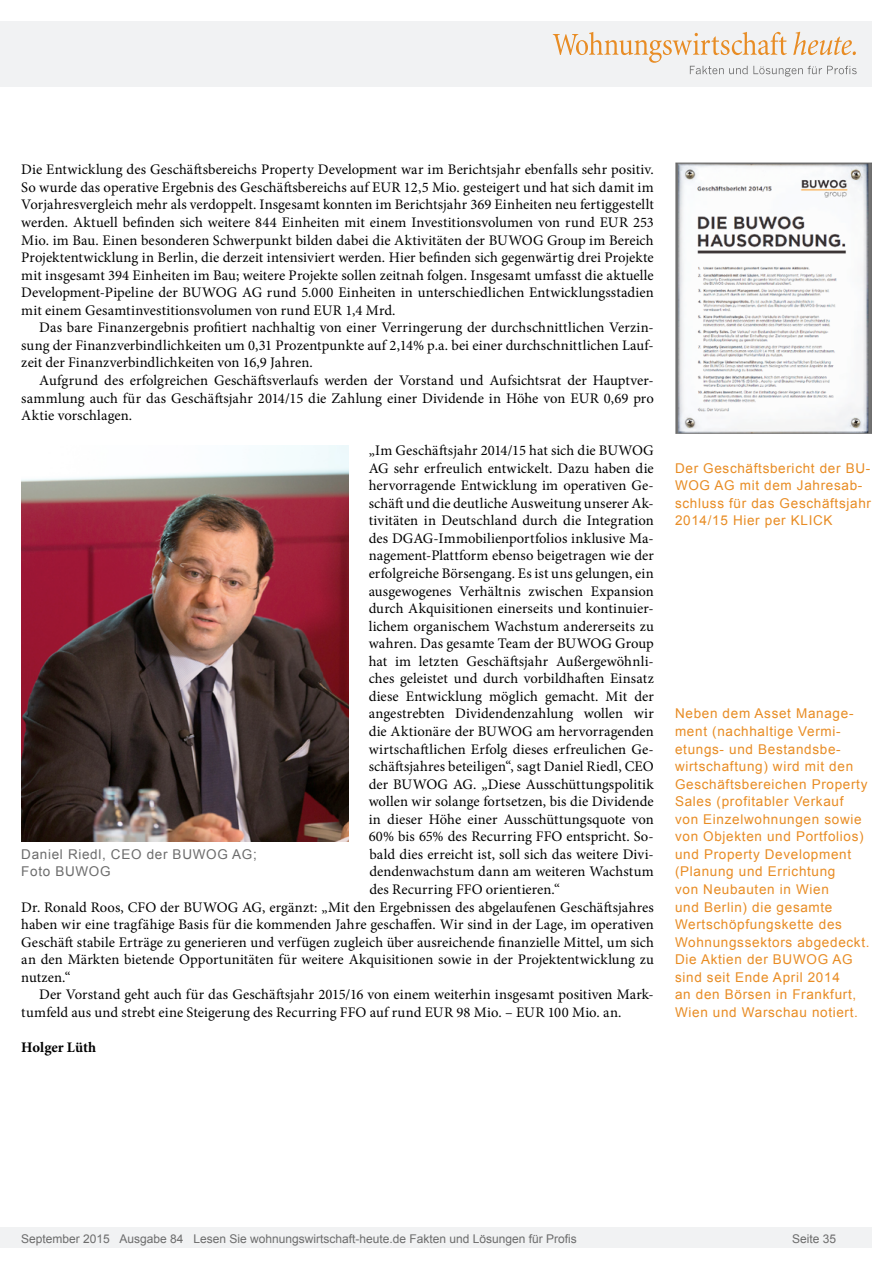
<style>
.page{position:relative;width:893px;height:1263px;background:#fff}
.page>*{position:absolute;margin:0;border:0;box-sizing:border-box;transform-origin:0 0}
.Fließtext_erste_Zeil{font:14.7px/17.5px "Minion Pro";letter-spacing:.005em;color:#000;text-align:justify}
.Fliesstext{font:14.7px/17.5px "Minion Pro";letter-spacing:.005em;color:#000;text-align:justify}
.AUTOR{font:700 14.7px "Minion Pro";color:#000}
.Info{font:13.5px/17.5px "Arial";letter-spacing:.05em;color:#e88c24}
.Bildunterschrift{font:13.5px "Arial";letter-spacing:.05em;color:#6c6c6c}
.t1{font:12px "Arial";color:#6c6c6c}
</style>
<div class="page">
<div style="left:0;top:1227px;width:872px;height:20px;background:#f1f2f3"></div>
<div style="left:0;top:21px;width:872px;height:66px;background:#f1f2f3"></div>
<svg style="left:553px;top:32px;width:304px;height:45px"></svg>
<img style="left:21px;top:446px;width:327px;height:395px">
<img style="left:675px;top:162px;width:197px;height:272px">
<p class="Fließtext_erste_Zeil" style="left:21px;top:161px;width:634px">Die Entwicklung des Geschäftsbereichs Property Development war im Berichtsjahr ebenfalls sehr positiv.<br>So wurde das operative Ergebnis des Geschäftsbereichs auf EUR 12,5 Mio. gesteigert und hat sich damit im Vorjahresvergleich mehr als verdoppelt. Insgesamt konnten im Berichtsjahr 369 Einheiten neu fertiggestellt werden. Aktuell befinden sich weitere 844 Einheiten mit einem Investitionsvolumen von rund EUR 253<br>Mio. im Bau. Einen besonderen Schwerpunkt bilden dabei die Aktivitäten der BUWOG Group im Bereich Projektentwicklung in Berlin, die derzeit intensiviert werden. Hier befinden sich gegenwärtig drei Projekte mit insgesamt 394 Einheiten im Bau; weitere Projekte sollen zeitnah folgen. Insgesamt umfasst die aktuelle Development-Pipeline der BUWOG AG rund 5.000 Einheiten in unterschiedlichen Entwicklungsstadien mit einem Gesamtinvestitionsvolumen von rund EUR 1,4 Mrd.</p>
<p class="Fliesstext" style="left:21px;top:319px;width:634px;text-indent:18px">Das bare Finanzergebnis profitiert nachhaltig von einer Verringerung der durchschnittlichen Verzin&shy;sung der Finanzverbindlichkeiten um 0,31 Prozentpunkte auf 2,14% p.a. bei einer durchschnittlichen Lauf&shy;zeit der Finanzverbindlichkeiten von 16,9 Jahren.</p>
<p class="Fliesstext" style="left:21px;top:372px;width:634px;text-indent:18px">Aufgrund des erfolgreichen Geschäftsverlaufs werden der Vorstand und Aufsichtsrat der Hauptver&shy;sammlung auch für das Geschäftsjahr 2014/15 die Zahlung einer Dividende in Höhe von EUR 0,69 pro Aktie vorschlagen.</p>
<p class="Fließtext_erste_Zeil" style="left:369px;top:442px;width:287px">„Im Geschäftsjahr 2014/15 hat sich die BUWOG AG sehr erfreulich entwickelt. Dazu haben die hervorragende Entwicklung im operativen Ge&shy;schäft und die deutliche Ausweitung unserer Ak&shy;tivitäten in Deutschland durch die Integration des DGAG-Immobilienportfolios inklusive Ma&shy;nagement-Plattform ebenso beigetragen wie der erfolgreiche Börsengang. Es ist uns gelungen, ein ausgewogenes Verhältnis zwischen Expansion durch Akquisitionen einerseits und kontinuier&shy;lichem organischem Wachstum andererseits zu wahren. Das gesamte Team der BUWOG Group hat im letzten Geschäftsjahr Außergewöhnli&shy;ches geleistet und durch vorbildhaften Einsatz diese Entwicklung möglich gemacht. Mit der angestrebten Dividendenzahlung wollen wir die Aktionäre der BUWOG am hervorragenden wirtschaftlichen Erfolg dieses erfreulichen Ge&shy;schäftsjahres beteiligen“, sagt Daniel Riedl, CEO der BUWOG AG. „Diese Ausschüttungspolitik wollen wir solange fortsetzen, bis die Dividende in dieser Höhe einer Ausschüttungsquote von 60% bis 65% des Recurring FFO entspricht. So&shy;bald dies erreicht ist, soll sich das weitere Divi&shy;dendenwachstum dann am weiteren Wachstum des Recurring FFO orientieren.“</p>
<p class="Fließtext_erste_Zeil" style="left:21px;top:898px;width:634px">Dr. Ronald Roos, CFO der BUWOG AG, ergänzt: „Mit den Ergebnissen des abgelaufenen Geschäftsjahres haben wir eine tragfähige Basis für die kommenden Jahre geschaffen. Wir sind in der Lage, im operativen Geschäft stabile Erträge zu generieren und verfügen zugleich über ausreichende finanzielle Mittel, um sich an den Märkten bietende Opportunitäten für weitere Akquisitionen sowie in der Projektentwicklung zu nutzen.“</p>
<p class="Fliesstext" style="left:21px;top:986px;width:634px;text-indent:18px">Der Vorstand geht auch für das Geschäftsjahr 2015/16 von einem weiterhin insgesamt positiven Mark&shy;tumfeld aus und strebt eine Steigerung des Recurring FFO auf rund EUR 98 Mio. – EUR 100 Mio. an.</p>
<p class="AUTOR" style="left:21px;top:1037px;width:77px">Holger Lüth</p>
<p class="Bildunterschrift" style="left:21px;top:845px;width:237px">Daniel Riedl, CEO der BUWOG AG;</p>
<p class="Bildunterschrift" style="left:21px;top:863px;width:91px">Foto BUWOG</p>
<p class="Info" style="left:675px;top:459px;width:197px">Der Geschäftsbericht der BU-<br>WOG AG mit dem Jahresab&shy;schluss für das Geschäftsjahr<br>2014/15 Hier per KLICK</p>
<p class="Info" style="left:675px;top:705px;width:196px">Neben dem Asset Manage&shy;ment (nachhaltige Vermi&shy;etungs- und Bestandsbe&shy;wirtschaftung) wird mit den<br>Geschäftsbereichen Property<br>Sales (profitabler Verkauf von Einzelwohnungen sowie von Objekten und Portfolios) und Property Development (Planung und Errichtung<br>von Neubauten in Wien<br>und Berlin) die gesamte<br>Wertschöpfungskette des<br>Wohnungssektors abgedeckt.<br>Die Aktien der BUWOG AG sind seit Ende April 2014<br>an den Börsen in Frankfurt,<br>Wien und Warschau notiert.</p>
<p class="t1" style="left:21px;top:1230px;width:557px">September 2015 Ausgabe 84 Lesen Sie wohnungswirtschaft-heute.de Fakten und Lösungen für Profis</p>
<p class="t1" style="left:792px;top:1231px;width:46px">Seite 35</p>
</div>
